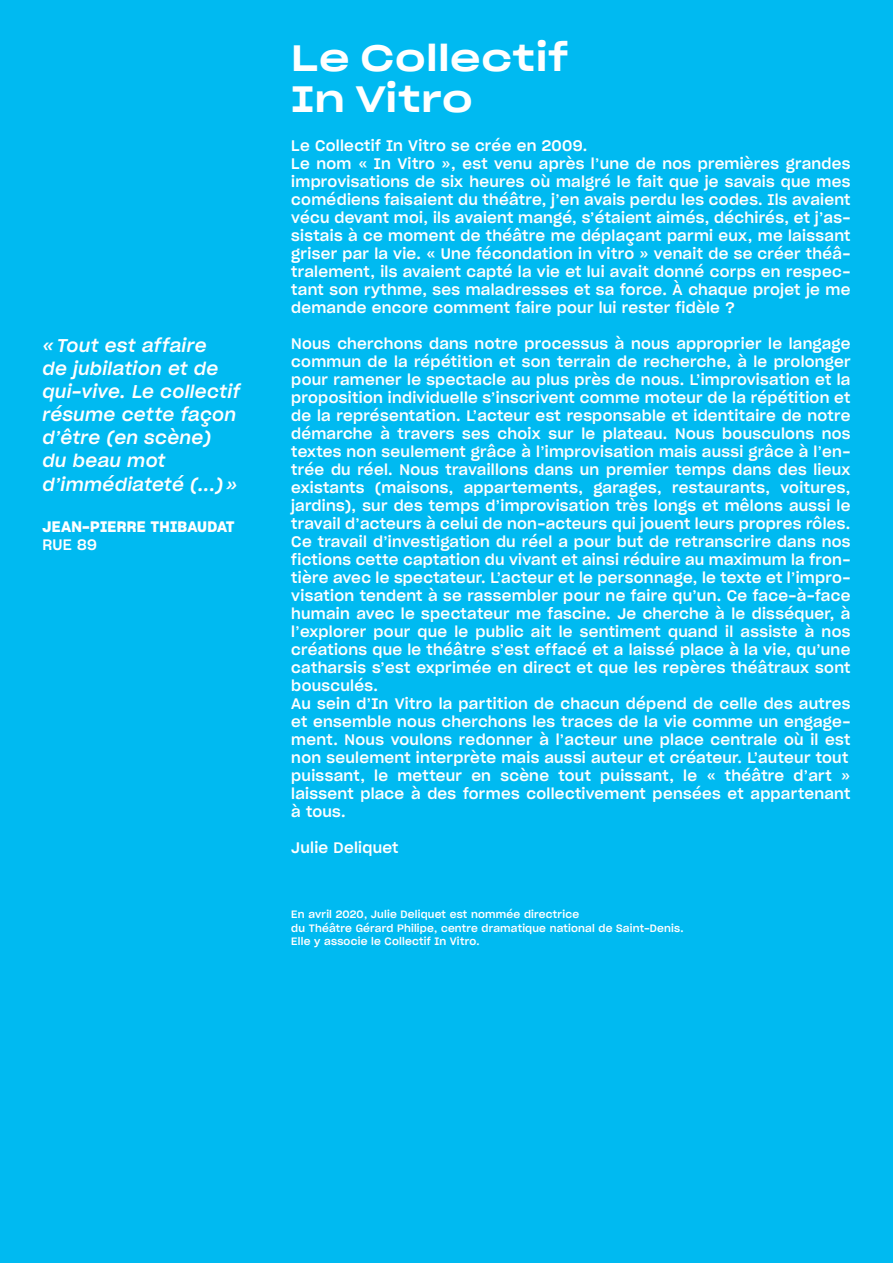
<style>
.page{position:relative;width:893px;height:1263px;background:#00baf1}
.page>*{position:absolute;margin:0;border:0;box-sizing:border-box;transform-origin:0 0}
.t1{font:36px "Sharp Grotesk Medium 25";letter-spacing:.025em;color:#fff}
.ADRIEN_ORIGINAL_CORR{font:18.15px/23.1px "Sharp Grotesk Medium Italic 20";letter-spacing:.02em;color:#fff}
.ADRIEN_ORIGINAL_CORR-2{font:15px/18px "Sharp Grotesk Medium 20";letter-spacing:.02em;color:#fff;text-align:justify}
.ADRIEN_ORIGINAL_CORR-3{font:14.85px "Sharp Grotesk Semi Bold 20";letter-spacing:.02em;color:#fff}
.ADRIEN_ORIGINAL_CORR-4{font:14.85px "Sharp Grotesk Medium 20";color:#fff}
.ADRIEN_ORIGINAL_CORR-5{font:10.5px "Sharp Grotesk Medium 20";letter-spacing:.02em;color:#fff}
</style>
<div class="page">
<p class="ADRIEN_ORIGINAL_CORR" style="left:43px;top:333px;width:165px">« Tout est affaire</p>
<p class="ADRIEN_ORIGINAL_CORR" style="left:43px;top:356px;width:199px">de jubilation et de qui-vive. Le collectif résume cette façon d’être (en scène)</p>
<p class="ADRIEN_ORIGINAL_CORR" style="left:43px;top:448px;width:124px">du beau mot</p>
<p class="ADRIEN_ORIGINAL_CORR" style="left:43px;top:472px;width:196px">d’immédiateté (...) »</p>
<p class="ADRIEN_ORIGINAL_CORR-3" style="left:43px;top:514px;width:194px">JEAN-PIERRE THIBAUDAT</p>
<p class="ADRIEN_ORIGINAL_CORR-4" style="left:43px;top:532px;width:56px">RUE 89</p>
<p class="t1" style="left:291px;top:26px;width:278px">Le Collectif</p>
<p class="t1" style="left:291px;top:66px;width:183px">In Vitro</p>
<p class="ADRIEN_ORIGINAL_CORR-2" style="left:291px;top:135px;width:298px">Le Collectif In Vitro se crée en 2009.</p>
<p class="ADRIEN_ORIGINAL_CORR-2" style="left:291px;top:153px;width:561px">Le nom « In Vitro », est venu après l’une de nos premières grandes improvisations de six heures où malgré le fait que je savais que mes comédiens faisaient du théâtre, j’en avais perdu les codes. Ils avaient vécu devant moi, ils avaient mangé, s’étaient aimés, déchirés, et j’as&shy;sistais à ce moment de théâtre me déplaçant parmi eux, me laissant griser par la vie. « Une fécondation in vitro » venait de se créer théâ&shy;tralement, ils avaient capté la vie et lui avait donné corps en respec&shy;tant son rythme, ses maladresses et sa force. À chaque projet je me demande encore comment faire pour lui rester fidèle ?</p>
<p class="ADRIEN_ORIGINAL_CORR-2" style="left:291px;top:333px;width:561px">Nous cherchons dans notre processus à nous approprier le langage commun de la répétition et son terrain de recherche, à le prolonger pour ramener le spectacle au plus près de nous. L’improvisation et la proposition individuelle s’inscrivent comme moteur de la répétition et de la représentation. L’acteur est responsable et identitaire de notre démarche à travers ses choix sur le plateau. Nous bousculons nos textes non seulement grâce à l’improvisation mais aussi grâce à l’en&shy;trée du réel. Nous travaillons dans un premier temps dans des lieux existants (maisons, appartements, garages, restaurants, voitures, jardins), sur des temps d’improvisation très longs et mêlons aussi le travail d’acteurs à celui de non-acteurs qui jouent leurs propres rôles.</p>
<p class="ADRIEN_ORIGINAL_CORR-2" style="left:291px;top:531px;width:561px">Ce travail d’investigation du réel a pour but de retranscrire dans nos fictions cette captation du vivant et ainsi réduire au maximum la fron&shy;tière avec le spectateur. L’acteur et le personnage, le texte et l’impro&shy;visation tendent à se rassembler pour ne faire qu’un. Ce face-à-face humain avec le spectateur me fascine. Je cherche à le disséquer, à l’explorer pour que le public ait le sentiment quand il assiste à nos créations que le théâtre s’est effacé et a laissé place à la vie, qu’une catharsis s’est exprimée en direct et que les repères théâtraux sont bousculés.</p>
<p class="ADRIEN_ORIGINAL_CORR-2" style="left:291px;top:693px;width:561px">Au sein d’In Vitro la partition de chacun dépend de celle des autres et ensemble nous cherchons les traces de la vie comme un engage&shy;ment. Nous voulons redonner à l’acteur une place centrale où il est non seulement interprète mais aussi auteur et créateur. L’auteur tout</p>
<p class="ADRIEN_ORIGINAL_CORR-2" style="left:291px;top:765px;width:561px">puissant, le metteur en scène tout puissant, le « théâtre d’art » laissent place à des formes collectivement pensées et appartenant à tous.</p>
<p class="ADRIEN_ORIGINAL_CORR-2" style="left:291px;top:837px;width:109px">Julie Deliquet</p>
<p class="ADRIEN_ORIGINAL_CORR-5" style="left:291px;top:906px;width:289px">En avril 2020, Julie Deliquet est nommée directrice</p>
<p class="ADRIEN_ORIGINAL_CORR-5" style="left:291px;top:919px;width:394px">du Théâtre Gérard Philipe, centre dramatique national de Saint-Denis.</p>
<p class="ADRIEN_ORIGINAL_CORR-5" style="left:291px;top:933px;width:190px">Elle y associe le Collectif In Vitro.</p>
</div>
